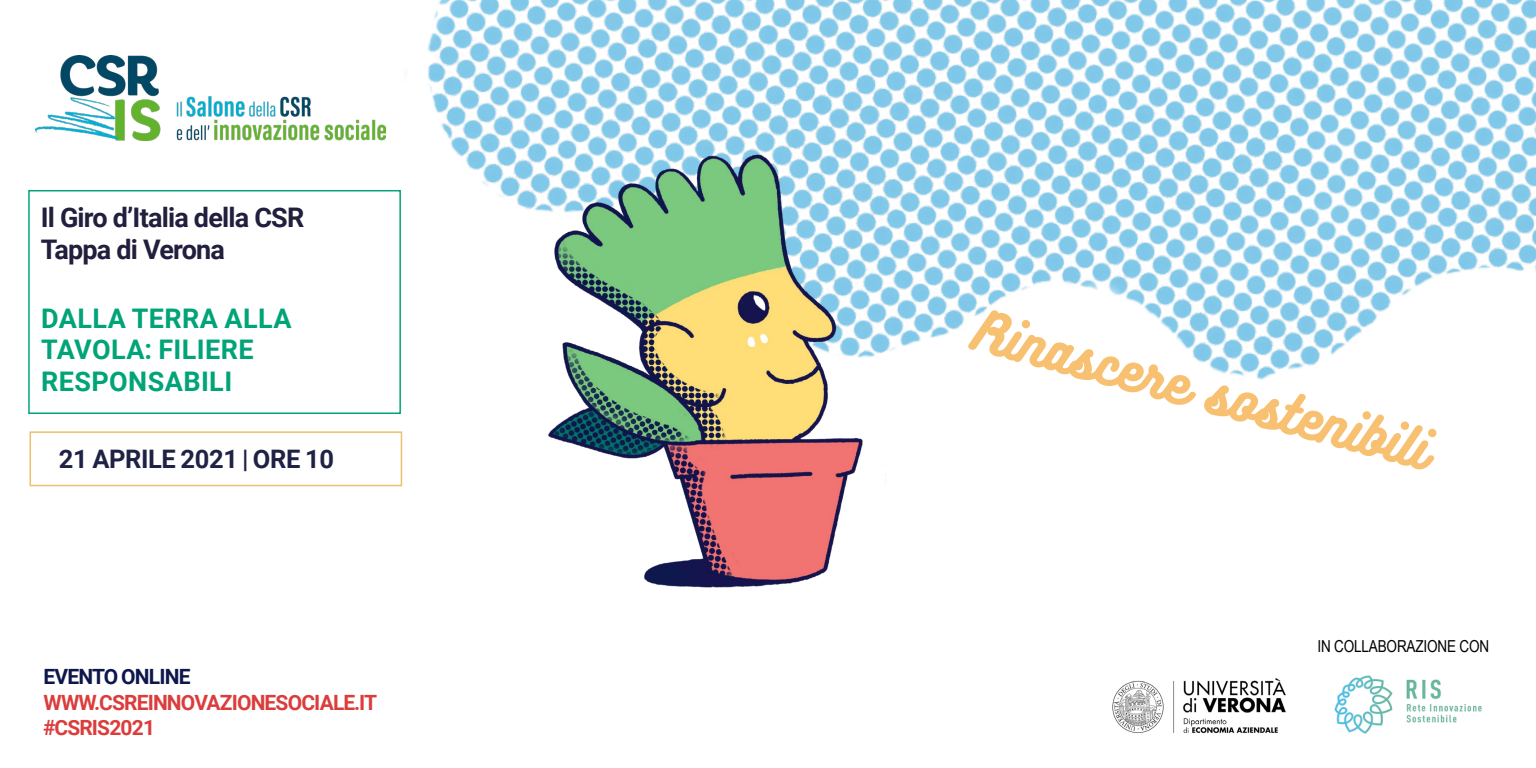
<style>
.page{position:relative;width:1536px;height:768px;background:#fff}
.page>*{position:absolute;margin:0;border:0;box-sizing:border-box;transform-origin:0 0}
.t1{font:51px "Bukhari Script";color:#f8c071}
.t2{font:700 27px/31.5px "Roboto";letter-spacing:.015em;color:#00a478}
.t3{font:700 27px/31.5px "Roboto";letter-spacing:-.03em;color:#211f3d}
.t4{font:700 25.5px "Roboto";letter-spacing:-.015em;color:#202245}
.t5{font:700 21px/25.2px "Roboto";letter-spacing:-.04em;color:#da3d3c}
.t6{font:700 21px "Roboto";letter-spacing:-.04em;color:#0e174c}
.t7{font:16.5px "Arial Narrow";letter-spacing:-.01em;color:#000}
</style>
<div class="page">
<div style="left:30px;top:431px;width:372px;height:55px;border:2px solid #edc06e"></div>
<img style="left:153px;top:0;width:1383px;height:473px">
<img style="left:36px;top:55px;width:349px;height:86px">
<img style="left:479px;top:118px;width:465px;height:470px">
<img style="left:1112px;top:678px;width:174px;height:56px">
<img style="left:1334px;top:675px;width:148px;height:59px">
<p class="t3" style="left:41px;top:201px;width:265px">Il Giro d’Italia della CSR<br>Tappa di Verona</p>
<p class="t2" style="left:41px;top:301px;width:252px">DALLA TERRA ALLA<br>TAVOLA: FILIERE<br>RESPONSABILI</p>
<h1 class="t1" style="left:982px;top:302px;width:470px;rotate:15deg">Rinascere sostenibili</h1>
<p class="t4" style="left:59px;top:441px;width:277px">21 APRILE 2021 | ORE 10</p>
<p class="t6" style="left:44px;top:662px;width:149px">EVENTO ONLINE</p>
<p class="t5" style="left:43px;top:689px;width:335px">WWW.CSREINNOVAZIONESOCIALE.IT #CSRIS2021</p>
<p class="t7" style="left:1317px;top:634px;width:173px">IN COLLABORAZIONE CON</p>
</div>
